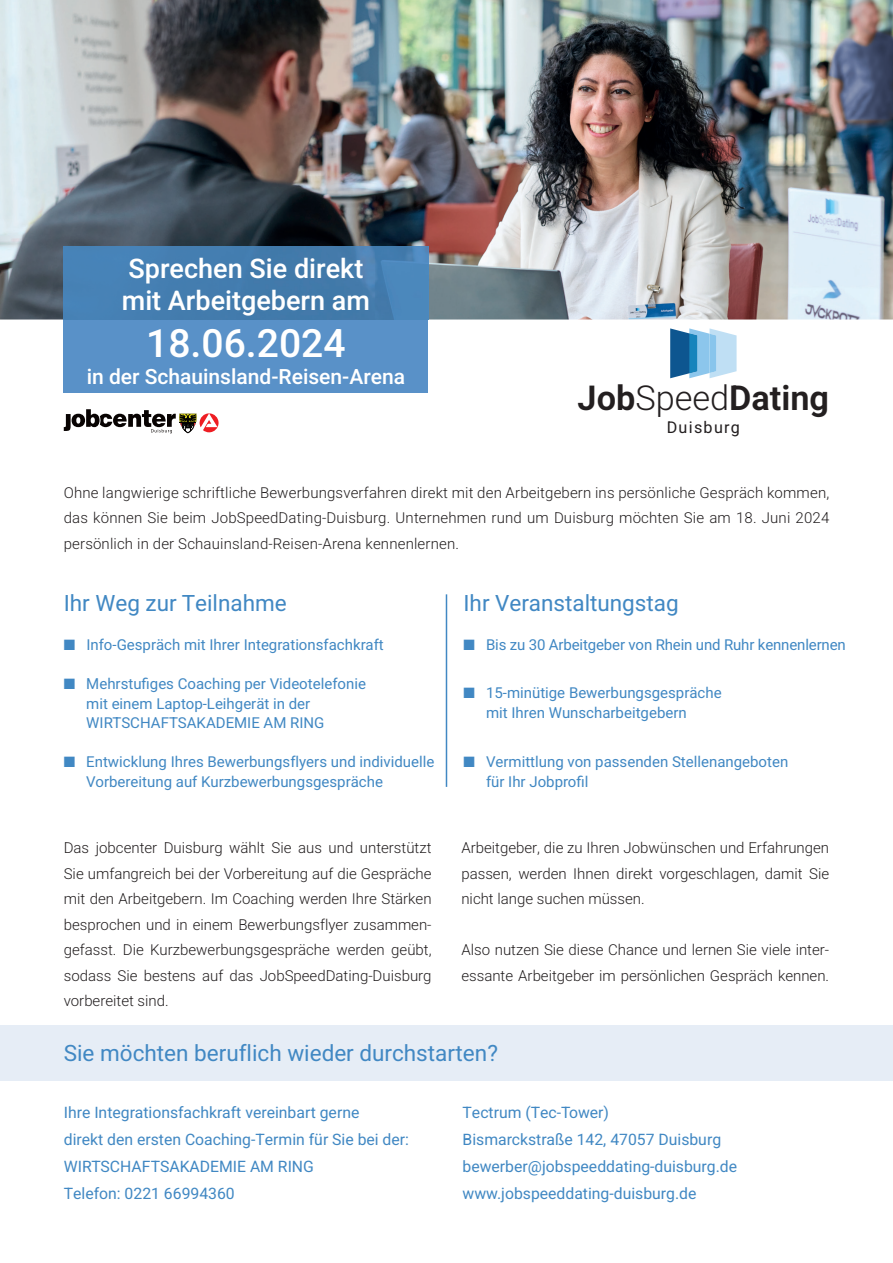
<style>
.page{position:relative;width:893px;height:1263px;background:#fff}
.page>*{position:absolute;margin:0;border:0;box-sizing:border-box;transform-origin:0 0}
.t1{font:500 39px "Heebo";color:#fff}
.t2{font:600 34.35px "Heebo";color:#231f20}
.t3{font:500 27px/32.4px "Heebo";color:#fff}
.t4{font:22.5px "Heebo";color:#4188c3}
.t5{font:500 21px "Heebo";color:#fff}
.t6{font:16.2px "Heebo";letter-spacing:.08em;color:#231f20}
.t7{font:15.75px/27px "Heebo";color:#4188c3}
.t8{font:300 15px/25.5px "Heebo";color:#231f20;text-align:justify}
.t9{font:15px/19.5px "Heebo";color:#4188c3}
.s1{font-weight:300}
</style>
<div class="page">
<img style="left:0;top:0;width:893px;height:319px">
<hr style="left:446px;top:594px;width:1px;height:193px;background:#4188c3">
<div style="left:0;top:1025px;width:893px;height:56px;background:#e6edf6"></div>
<svg style="left:670px;top:328px;width:67px;height:50px;background:#7db1d4"></svg>
<svg style="left:64px;top:409px;width:155px;height:24px"></svg>
<div style="left:64px;top:319px;width:364px;height:74px;background:#5991c8"></div>
<img style="left:64px;top:246px;width:364px;height:73px">
<h3 class="t3" style="left:122px;top:252px;width:250px">Sprechen Sie direkt mit Arbeitgebern am</h3>
<h1 class="t1" style="left:146px;top:316px;width:201px">18.06.2024</h1>
<h3 class="t5" style="left:87px;top:362px;width:320px">in der Schauinsland-Reisen-Arena</h3>
<h2 class="t2" style="left:578px;top:374px;width:253px">Job<span class="s1">Speed</span>Dating</h2>
<p class="t6" style="left:667px;top:416px;width:75px">Duisburg</p>
<p class="t8" style="left:64px;top:480px;width:767px">Ohne langwierige schriftliche Bewerbungsverfahren direkt mit den Arbeitgebern ins persönliche Gespräch kommen, das können Sie beim JobSpeedDating-Duisburg. Unternehmen rund um Duisburg möchten Sie am 18. Juni 2024 persönlich in der Schauinsland-Reisen-Arena kennenlernen.</p>
<h3 class="t4" style="left:64px;top:587px;width:225px">Ihr Weg zur Teilnahme</h3>
<p class="t9" style="left:64px;top:635px;width:322px">■ Info-Gespräch mit Ihrer Integrationsfachkraft</p>
<p class="t9" style="left:86px;top:674px;width:281px;text-indent:-22px">■ Mehrstufiges Coaching per Videotelefonie mit einem Laptop-Leihgerät in der<br>WIRTSCHAFTSAKADEMIE AM RING</p>
<p class="t9" style="left:86px;top:752px;width:350px;text-indent:-22px">■ Entwicklung Ihres Bewerbungsflyers und individuelle<br>Vorbereitung auf Kurzbewerbungsgespräche</p>
<h3 class="t4" style="left:463px;top:587px;width:217px">Ihr Veranstaltungstag</h3>
<p class="t9" style="left:463px;top:635px;width:384px">■ Bis zu 30 Arbeitgeber von Rhein und Ruhr kennenlernen</p>
<p class="t9" style="left:486px;top:683px;width:237px;text-indent:-23px">■ 15-minütige Bewerbungsgespräche mit Ihren Wunscharbeitgebern</p>
<p class="t9" style="left:486px;top:752px;width:304px;text-indent:-23px">■ Vermittlung von passenden Stellenangeboten für Ihr Jobprofil</p>
<p class="t8" style="left:64px;top:835px;width:369px">Das jobcenter Duisburg wählt Sie aus und unterstützt Sie umfangreich bei der Vorbereitung auf die Gespräche mit den Arbeitgebern. Im Coaching werden Ihre Stärken besprochen und in einem Bewerbungsflyer zusammen&shy;gefasst. Die Kurzbewerbungsgespräche werden geübt, sodass Sie bestens auf das JobSpeedDating-Duisburg vorbereitet sind.</p>
<p class="t8" style="left:461px;top:835px;width:369px">Arbeitgeber, die zu Ihren Jobwünschen und Erfahrungen passen, werden Ihnen direkt vorgeschlagen, damit Sie nicht lange suchen müssen.</p>
<p class="t8" style="left:461px;top:937px;width:369px">Also nutzen Sie diese Chance und lernen Sie viele inter&shy;essante Arbeitgeber im persönlichen Gespräch kennen.</p>
<h3 class="t4" style="left:64px;top:1037px;width:436px">Sie möchten beruflich wieder durchstarten?</h3>
<p class="t7" style="left:64px;top:1098px;width:347px">Ihre Integrationsfachkraft vereinbart gerne<br>direkt den ersten Coaching-Termin für Sie bei der:<br>WIRTSCHAFTSAKADEMIE AM RING<br>Telefon: 0221 66994360</p>
<p class="t7" style="left:463px;top:1098px;width:276px">Tectrum (Tec-Tower)<br>Bismarckstraße 142, 47057 Duisburg bewerber@jobspeeddating-duisburg.de www.jobspeeddating-duisburg.de</p>
</div>
